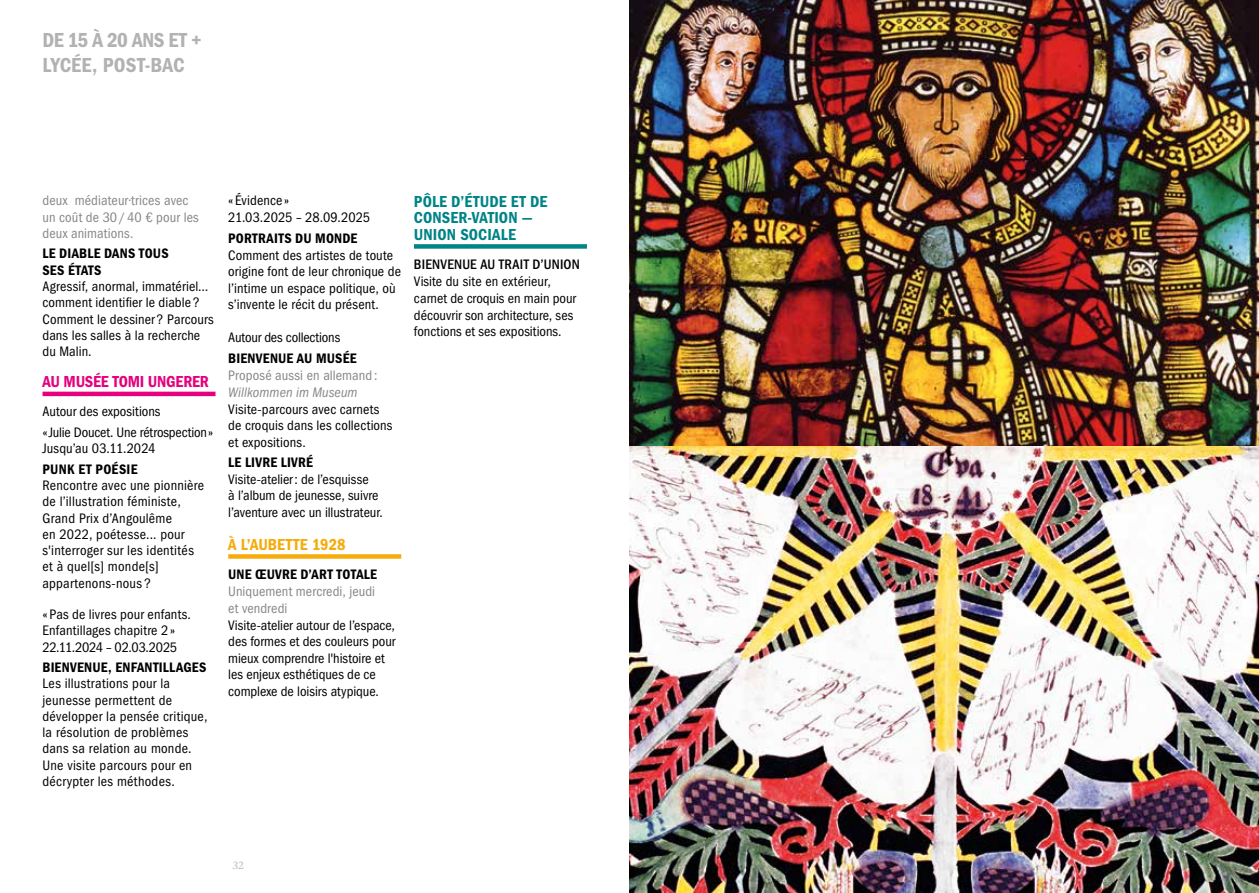
<style>
.page{position:relative;width:1259px;height:893px;background:#fff}
.page>*{position:absolute;margin:0;border:0;box-sizing:border-box;transform-origin:0 0}
.t1{font:21px/25.2px "Franklin Gothic LT Pro Cn Dm";letter-spacing:-.01em;color:#b3b2b2}
.t2{font:16.5px/16.5px "Franklin Gothic LT Pro Cn Dm";letter-spacing:.005em;color:#008486}
.t3{font:16.5px "Franklin Gothic LT Pro Cn Dm";letter-spacing:-.015em;color:#e6007d}
.t4{font:16.5px "Franklin Gothic LT Pro Cn Dm";color:#f5ac0b}
.t5{font:condensed 14.25px/16.2px "Franklin Gothic LT Pro";letter-spacing:.01em;color:#000}
.t6{font:14.25px/16.2px "Franklin Gothic LT Pro Cn Dm";letter-spacing:.02em;color:#000}
.t7{font:condensed 14.25px/16.2px "Franklin Gothic LT Pro";letter-spacing:.005em;color:#878787}
.t8{font:500 condensed 14.25px "Franklin Gothic LT Pro";letter-spacing:.015em;color:#000}
.t9{font:condensed 14.25px "Franklin Gothic LT Pro";letter-spacing:-.015em;color:#000}
.t10{font:italic condensed 14.25px "Franklin Gothic LT Pro";letter-spacing:.005em;color:#878787}
.t11{font:12px "Arnhem Blond";color:#c7bdb5}
</style>
<div class="page">
<hr style="left:43px;top:392px;width:172px;height:4px;background:#e6007d">
<div style="left:228px;top:554px;width:173px;height:5px;background:#f5ac0b"></div>
<div style="left:414px;top:244px;width:173px;height:5px;background:#008486"></div>
<img style="left:629px;top:0;width:630px;height:893px">
<h1 class="t1" style="left:43px;top:27px;width:161px">DE 15 À 20 ANS ET +<br>LYCÉE, POST-BAC</h1>
<p class="t7" style="left:43px;top:193px;width:158px">deux médiateur·trices avec un coût de 30/40 € pour les deux animations.</p>
<p class="t6" style="left:43px;top:246px;width:128px">LE DIABLE DANS TOUS<br>SES ÉTATS</p>
<p class="t5" style="left:43px;top:278px;width:173px">Agressif, anormal, immatériel… comment identifier le diable ?<br>Comment le dessiner ? Parcours dans les salles à la recherche du Malin.</p>
<p class="t3" style="left:43px;top:372px;width:168px">AU MUSÉE TOMI UNGERER</p>
<p class="t5" style="left:43px;top:402px;width:172px;line-height:20.5px">Autour des expositions<br>«Julie Doucet. Une rétrospection»</p>
<p class="t5" style="left:43px;top:441px;width:114px">Jusqu’au 03.11.2024</p>
<p class="t6" style="left:43px;top:461px;width:96px">PUNK ET POÉSIE</p>
<p class="t5" style="left:43px;top:477px;width:163px">Rencontre avec une pionnière de l’illustration féministe,<br>Grand Prix d’Angoulême<br>en 2022, poétesse... pour s'interroger sur les identités et à quel[s] monde[s] appartenons-nous?</p>
<p class="t5" style="left:43px;top:606px;width:150px">« Pas de livres pour enfants.<br>Enfantillages chapitre 2»<br>22.11.2024 – 02.03.2025</p>
<p class="t6" style="left:43px;top:659px;width:165px">BIENVENUE, ENFANTILLAGES</p>
<p class="t5" style="left:43px;top:676px;width:166px">Les illustrations pour la jeunesse permettent de développer la pensée critique, la résolution de problèmes dans sa relation au monde.<br>Une visite parcours pour en décrypter les méthodes.</p>
<p class="t5" style="left:228px;top:192px;width:143px;line-height:17.1px">« Évidence»<br>21.03.2025 – 28.09.2025</p>
<p class="t6" style="left:228px;top:230px;width:131px">PORTRAITS DU MONDE</p>
<p class="t5" style="left:228px;top:247px;width:174px">Comment des artistes de toute origine font de leur chronique de l’intime un espace politique, où s’invente le récit du présent.</p>
<p class="t9" style="left:228px;top:329px;width:114px">Autour des collections</p>
<p class="t6" style="left:228px;top:350px;width:130px">BIENVENUE AU MUSÉE</p>
<p class="t7" style="left:228px;top:367px;width:151px">Proposé aussi en allemand :</p>
<p class="t10" style="left:228px;top:384px;width:131px">Willkommen im Museum</p>
<p class="t5" style="left:228px;top:401px;width:166px">Visite-parcours avec carnets de croquis dans les collections et expositions.</p>
<p class="t6" style="left:228px;top:455px;width:86px">LE LIVRE LIVRÉ</p>
<p class="t5" style="left:228px;top:471px;width:156px">Visite-atelier: de l’esquisse<br>à l’album de jeunesse, suivre l’aventure avec un illustrateur.</p>
<p class="t4" style="left:228px;top:535px;width:119px">À L’AUBETTE 1928</p>
<p class="t6" style="left:228px;top:566px;width:150px">UNE ŒUVRE D’ART TOTALE</p>
<p class="t7" style="left:228px;top:583px;width:148px;line-height:17.1px">Uniquement mercredi, jeudi et vendredi</p>
<p class="t5" style="left:228px;top:617px;width:169px">Visite-atelier autour de l’espace, des formes et des couleurs pour mieux comprendre l'histoire et les enjeux esthétiques de ce complexe de loisirs atypique.</p>
<p class="t2" style="left:414px;top:193px;width:135px">PÔLE D’ÉTUDE ET DE<br>CONSER-VATION —<br>UNION SOCIALE</p>
<p class="t8" style="left:414px;top:256px;width:167px">BIENVENUE AU TRAIT D’UNION</p>
<p class="t5" style="left:414px;top:273px;width:164px;line-height:16.6px">Visite du site en extérieur, carnet de croquis en main pour découvrir son architecture, ses fonctions et ses expositions.</p>
<p class="t11" style="left:232px;top:859px;width:14px">32</p>
</div>
